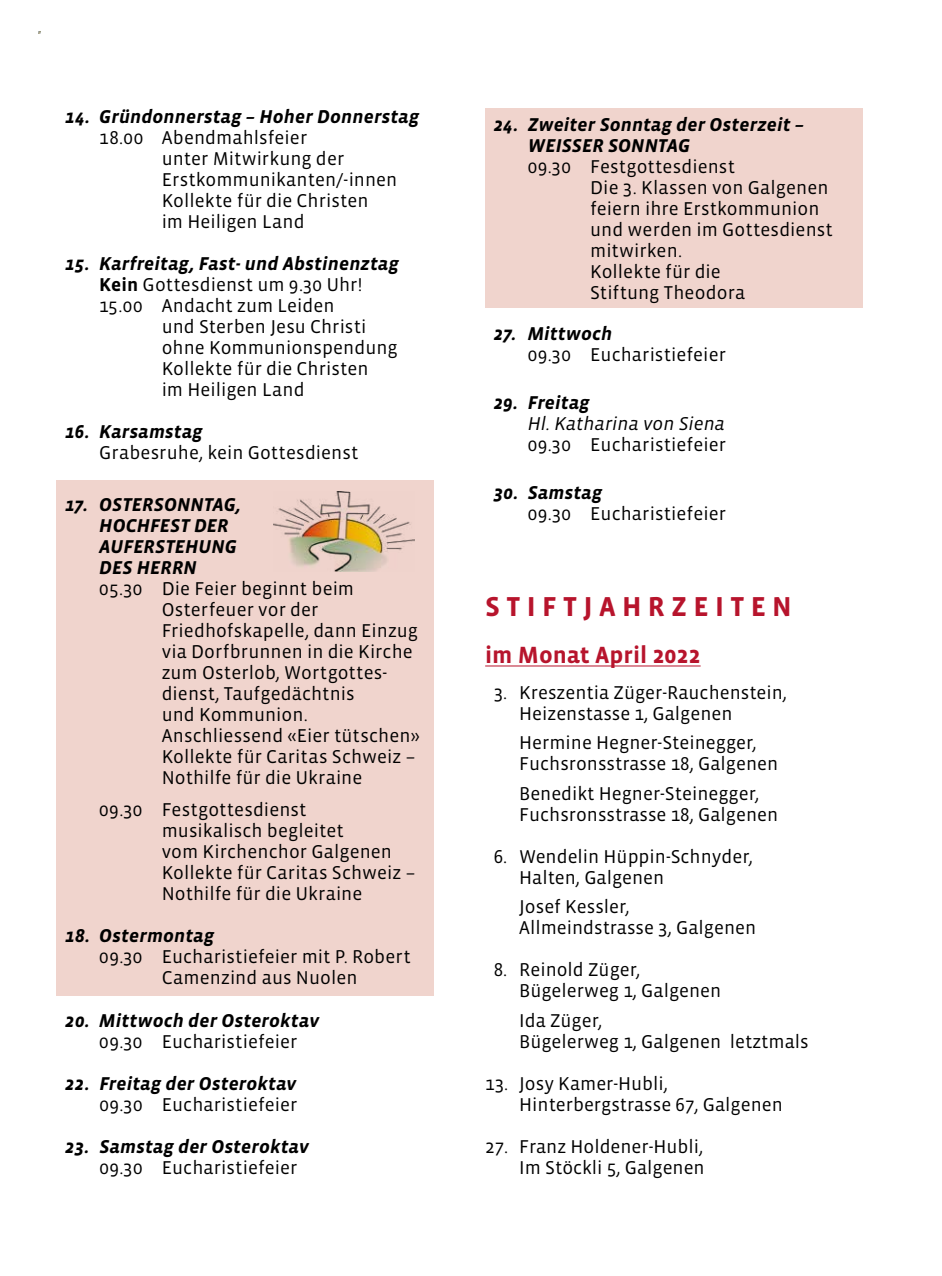
<style>
.page{position:relative;width:942px;height:1276px;background:#fff}
.page>*{position:absolute;margin:0;border:0;box-sizing:border-box;transform-origin:0 0}
.t1{font:700 28px "Vista Sans";color:#b7142c}
.t2{font:700 24px "Vista Sans";color:#b7142c}
.t3{font:19px/21px "Vista Sans";color:#000}
.t4{font:italic 700 19px/21px "Vista Sans";letter-spacing:.005em;color:#000}
.t5{font:italic 19px "Vista Sans";color:#000}
.s1{font-weight:700}
</style>
<div class="page">
<hr style="left:485px;top:665px;width:215px;height:1px;background:#b7142c">
<div style="left:485px;top:108px;width:377px;height:200px;background:#f0d4cd"></div>
<div style="left:57px;top:480px;width:377px;height:515px;background:#f0d4cd"></div>
<img style="left:273px;top:491px;width:141px;height:80px">
<p class="t4" style="left:65px;top:106px;width:355px">14. Gründonnerstag – Hoher Donnerstag</p>
<p class="t3" style="left:162px;top:127px;width:237px;text-indent:-62px">18.00 Abendmahlsfeier<br>unter Mitwirkung der<br>Erstkommunikanten/-innen<br>Kollekte für die Christen<br>im Heiligen Land</p>
<p class="t4" style="left:65px;top:253px;width:335px">15. Karfreitag, Fast- und Abstinenztag</p>
<p class="t3" style="left:99px;top:274px;width:264px"><span class="s1">Kein</span> Gottesdienst um 9.30 Uhr!</p>
<p class="t3" style="left:99px;top:295px;width:237px">15.00 Andacht zum Leiden</p>
<p class="t3" style="left:162px;top:316px;width:206px">und Sterben Jesu Christi</p>
<p class="t3" style="left:162px;top:337px;width:237px">ohne Kommunionspendung</p>
<p class="t3" style="left:162px;top:359px;width:208px">Kollekte für die Christen</p>
<p class="t3" style="left:162px;top:380px;width:144px">im Heiligen Land</p>
<p class="t4" style="left:65px;top:422px;width:139px">16. Karsamstag</p>
<p class="t3" style="left:99px;top:443px;width:260px">Grabesruhe, kein Gottesdienst</p>
<p class="t4" style="left:99px;top:494px;width:143px;text-indent:-34px">17. OSTERSONNTAG,<br>HOCHFEST DER<br>AUFERSTEHUNG<br>DES HERRN</p>
<p class="t3" style="left:162px;top:578px;width:259px;text-indent:-62px">05.30 Die Feier beginnt beim<br>Osterfeuer vor der<br>Friedhofskapelle, dann Einzug via Dorfbrunnen in die Kirche zum Osterlob, Wortgottes&shy;dienst, Taufgedächtnis<br>und Kommunion.<br>Anschliessend «Eier tütschen»<br>Kollekte für Caritas Schweiz –<br>Nothilfe für die Ukraine</p>
<p class="t3" style="left:162px;top:799px;width:255px;text-indent:-62px">09.30 Festgottesdienst<br>musikalisch begleitet<br>vom Kirchenchor Galgenen<br>Kollekte für Caritas Schweiz –<br>Nothilfe für die Ukraine</p>
<p class="t4" style="left:65px;top:925px;width:150px">18. Ostermontag</p>
<p class="t3" style="left:99px;top:946px;width:313px;text-align:center">09.30 Eucharistiefeier mit P. Robert<br>Camenzind aus Nuolen</p>
<p class="t4" style="left:65px;top:1010px;width:255px">20. Mittwoch der Osteroktav</p>
<p class="t3" style="left:99px;top:1031px;width:199px">09.30 Eucharistiefeier</p>
<p class="t4" style="left:65px;top:1073px;width:232px">22. Freitag der Osteroktav</p>
<p class="t3" style="left:99px;top:1094px;width:199px">09.30 Eucharistiefeier</p>
<p class="t4" style="left:65px;top:1136px;width:245px">23. Samstag der Osteroktav</p>
<p class="t3" style="left:99px;top:1157px;width:199px">09.30 Eucharistiefeier</p>
<p class="t4" style="left:527px;top:115px;width:278px;text-indent:-34px">24. Zweiter Sonntag der Osterzeit –<br>WEISSER SONNTAG</p>
<p class="t3" style="left:590px;top:157px;width:244px;text-indent:-62px">09.30 Festgottesdienst<br>Die 3. Klassen von Galgenen feiern ihre Erstkommunion und werden im Gottesdienst mitwirken.<br>Kollekte für die<br>Stiftung Theodora</p>
<p class="t4" style="left:493px;top:323px;width:120px">27. Mittwoch</p>
<p class="t3" style="left:527px;top:344px;width:199px">09.30 Eucharistiefeier</p>
<p class="t4" style="left:493px;top:392px;width:97px">29. Freitag</p>
<p class="t5" style="left:527px;top:414px;width:199px">Hl. Katharina von Siena</p>
<p class="t3" style="left:527px;top:434px;width:199px">09.30 Eucharistiefeier</p>
<p class="t4" style="left:493px;top:483px;width:110px">30. Samstag</p>
<p class="t3" style="left:527px;top:504px;width:199px">09.30 Eucharistiefeier</p>
<h1 class="t1" style="left:485px;top:592px;width:308px">S T I F T J A H R Z E I T E N</h1>
<p class="t2" style="left:485px;top:642px;width:217px">im Monat April 2022</p>
<p class="t3" style="left:519px;top:682px;width:269px;text-indent:-25px">3. Kreszentia Züger-Rauchenstein,<br>Heizenstasse 1, Galgenen</p>
<p class="t3" style="left:519px;top:733px;width:260px">Hermine Hegner-Steinegger,<br>Fuchsronsstrasse 18, Galgenen</p>
<p class="t3" style="left:519px;top:783px;width:260px">Benedikt Hegner-Steinegger,<br>Fuchsronsstrasse 18, Galgenen</p>
<p class="t3" style="left:519px;top:846px;width:235px;text-indent:-25px">6. Wendelin Hüppin-Schnyder,<br>Halten, Galgenen</p>
<p class="t3" style="left:519px;top:896px;width:238px">Josef Kessler,<br>Allmeindstrasse 3, Galgenen</p>
<p class="t3" style="left:519px;top:960px;width:203px;text-indent:-25px">8. Reinold Züger,<br>Bügelerweg 1, Galgenen</p>
<p class="t3" style="left:519px;top:1010px;width:291px">Ida Züger,<br>Bügelerweg 1, Galgenen letztmals</p>
<p class="t3" style="left:519px;top:1073px;width:265px;text-indent:-34px">13. Josy Kamer-Hubli,<br>Hinterbergstrasse 67, Galgenen</p>
<p class="t3" style="left:485px;top:1136px;width:221px;text-align:right">27. Franz Holdener-Hubli,<br>Im Stöckli 5, Galgenen</p>
</div>
